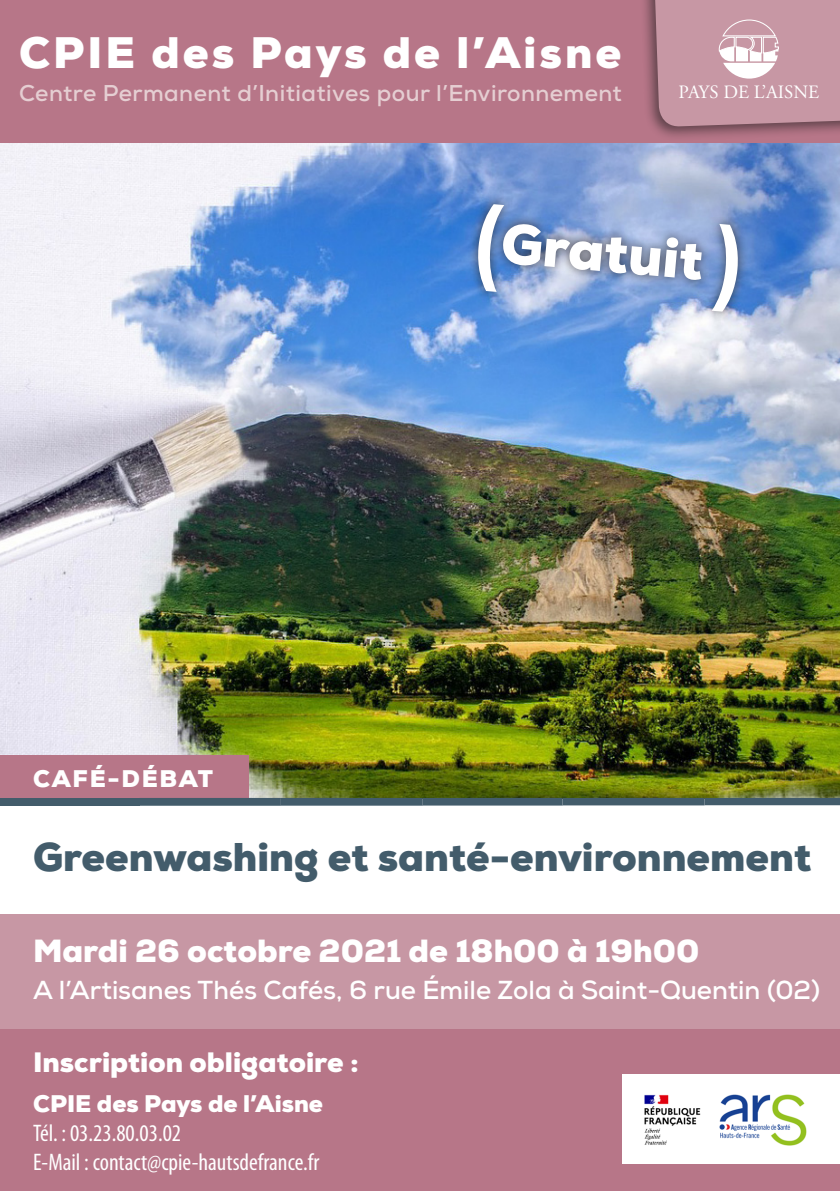
<style>
.page{position:relative;width:840px;height:1191px;background:#fff}
.page>*{position:absolute;margin:0;border:0;box-sizing:border-box;transform-origin:0 0}
.t1{font:900 55.6px "Nexa";color:#fff}
.t2{font:900 44px "Nexa";letter-spacing:.07em;color:#fff}
.t3{font:900 40px "Nexa";color:#435c6b}
.t4{font:900 32px "Nexa";color:#fff}
.t5{font:900 28px "Nexa";color:#fff}
.t6{font:700 26px "Nexa";color:#fff}
.t7{font:condensed 24px/28.8px "Myriad Pro";color:#fff}
.t8{font:900 24px "Nexa";color:#fff}
.t9{font:900 24px "Nexa";letter-spacing:.07em;color:#fff}
.t10{font:700 22.8px "Nexa";letter-spacing:.02em;color:#e5ced2}
.t11{font:18.8px "Adobe Garamond Pro";color:#fff}
</style>
<div class="page">
<div style="left:0;top:1019px;width:839px;height:172px;background:#b77688"></div>
<div style="left:622px;top:1074px;width:217px;height:89px;background:#fff"></div>
<img style="left:0;top:143px;width:839px;height:655px">
<div style="left:0;top:914px;width:839px;height:115px;background:#c797a4"></div>
<div style="left:0;top:0;width:839px;height:143px;background:#b77688"></div>
<div style="left:0;top:755px;width:248px;height:49px;background:#b77688"></div>
<div style="left:466px;top:193px;width:281px;height:128px;background:#231f20;opacity:.75"></div>
<svg style="left:476px;top:204px;width:28px;height:88px"></svg>
<svg style="left:711px;top:224px;width:27px;height:88px"></svg>
<div style="left:638px;top:0;width:201px;height:141px;background:#231f20;opacity:.6"></div>
<svg style="left:653px;top:0;width:186px;height:127px"></svg>
<div style="left:139px;top:798px;width:700px;height:7px;background:#435c6b"></div>
<div style="left:0;top:798px;width:139px;height:7px;background:#435c6b"></div>
<img style="left:644px;top:1094px;width:163px;height:52px">
<h2 class="t2" style="left:19px;top:25px;width:603px">CPIE des Pays de l’Aisne</h2>
<p class="t10" style="left:19px;top:79px;width:604px">Centre Permanent d’Initiatives pour l’Environnement</p>
<p class="t11" style="left:678px;top:81px;width:142px">PAYS DE L’AISNE</p>
<p class="t9" style="left:33px;top:763px;width:181px">CAFÉ-DÉBAT</p>
<h1 class="t1" style="left:504px;top:207px;width:204px;rotate:5deg">Gratuit</h1>
<h3 class="t3" style="left:33px;top:831px;width:779px">Greenwashing et santé-environnement</h3>
<h3 class="t4" style="left:33px;top:930px;width:667px">Mardi 26 octobre 2021 de 18h00 à 19h00</h3>
<p class="t6" style="left:33px;top:973px;width:787px">A l’Artisanes Thés Cafés, 6 rue Émile Zola à Saint-Quentin (02)</p>
<p class="t5" style="left:33px;top:1044px;width:327px">Inscription obligatoire :</p>
<p class="t8" style="left:33px;top:1088px;width:291px">CPIE des Pays de l’Aisne</p>
<p class="t7" style="left:33px;top:1118px;width:287px">Tél. : 03.23.80.03.02<br>E-Mail : contact@cpie-hautsdefrance.fr</p>
</div>
